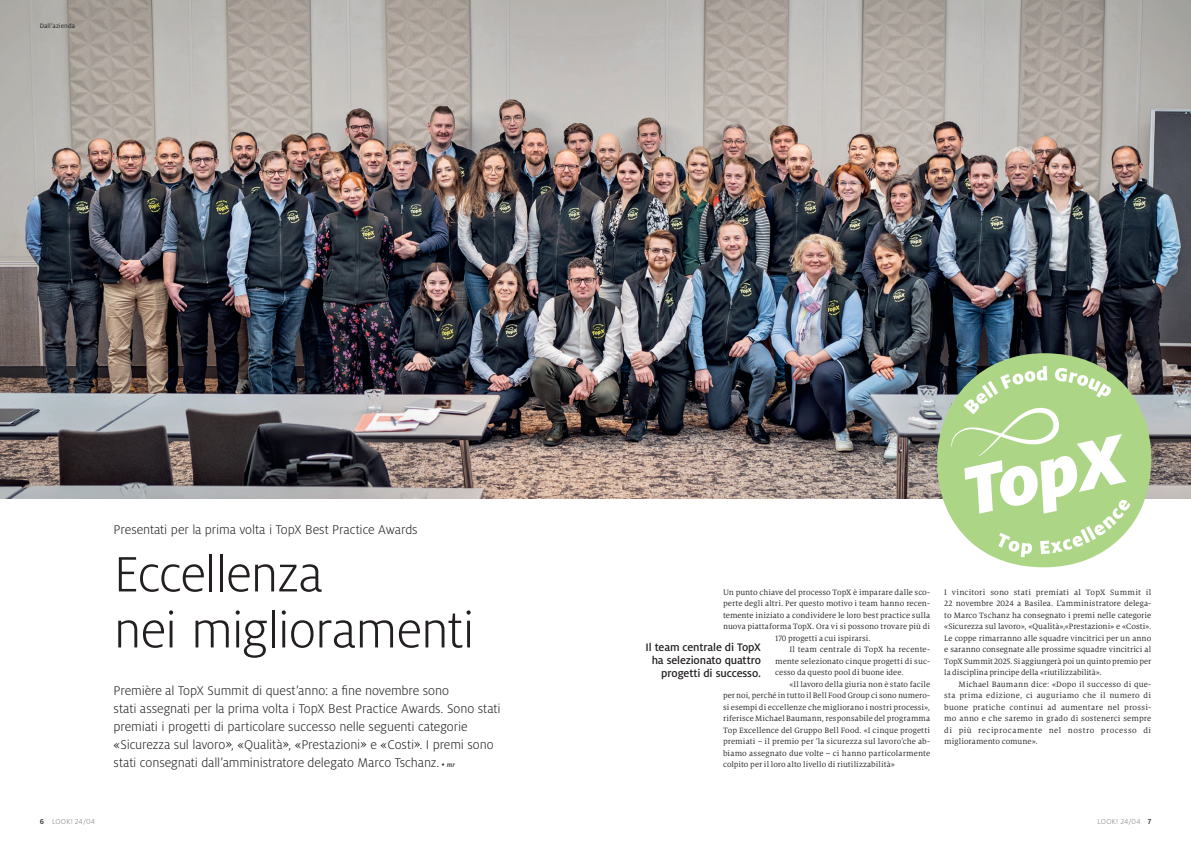
<style>
.page{position:relative;width:1191px;height:842px;background:#fff}
.page>*{position:absolute;margin:0;border:0;box-sizing:border-box;transform-origin:0 0}
.t1{font:300 55px/56px "Milo Pro";letter-spacing:-.025em;color:#231f20}
.t2{font:300 14px/18px "Milo Pro";letter-spacing:-.005em;color:#231f20}
.t3{font:500 12px/13px "Milo Pro";letter-spacing:-.01em;color:#231f20;text-align:right}
.t4{font:8.5px/11.5px "Milo Serif Pro";letter-spacing:.01em;color:#231f20;text-align:justify}
.t5{font:300 8px "Milo Pro";letter-spacing:.025em;color:#808285}
.t6{font:7px "Milo Pro";letter-spacing:.02em;color:#231f20}
.s1{font-family:"Milo Serif Pro";font-weight:400}
.s2{font-family:"Milo Serif Pro";font-weight:400;font-size:8.5px}
.s3{font-family:"Milo Serif Pro";font-weight:500;font-style:italic;font-size:7px}
.s4{font-style:italic}
.s5{font-weight:500;color:#231f20}
</style>
<div class="page">
<img style="left:0;top:0;width:1191px;height:498px">
<img style="left:937px;top:353px;width:214px;height:214px">
<svg style="left:951px;top:366px;width:179px;height:191px"></svg>
<p class="t6" style="left:40px;top:22px;width:37px">Dallʼazienda</p>
<h2 class="t2" style="left:114px;top:521px;width:305px">Presentati per la prima volta i TopX Best Practice Awards</h2>
<h1 class="t1" style="left:114px;top:547px;width:363px">Eccellenza<br>nei miglioramenti</h1>
<p class="t2" style="left:114px;top:682px;width:388px">Première al TopX Summit di quest’anno: a fine novembre sono<br>stati assegnati per la prima volta i TopX Best Practice Awards. Sono stati premiati i progetti di particolare successo nelle seguenti categorie <span class="s1">«</span>Sicurezza sul lavoro<span class="s1">»</span>, <span class="s1">«</span>Qualità<span class="s1">»</span>, <span class="s1">«</span>Prestazioni<span class="s1">»</span> e <span class="s1">«</span>Costi<span class="s1">»</span>. I premi sono stati consegnati dall’amministratore delegato Marco Tschanz. <span class="s2">•</span> <span class="s3">mr</span></p>
<p class="t4" style="left:723px;top:586px;width:208px">Un punto chiave del processo TopX è imparare dalle sco-</p>
<p class="t4" style="left:723px;top:598px;width:208px">perte degli altri. Per questo motivo i team hanno recen-</p>
<p class="t4" style="left:723px;top:609px;width:208px">temente iniziato a condividere le loro best practice sulla</p>
<p class="t4" style="left:723px;top:621px;width:208px">nuova piattaforma TopX. Ora vi si possono trovare più di</p>
<p class="t4" style="left:775px;top:632px;width:97px">170 progetti a cui ispirarsi.</p>
<p class="t4" style="left:789px;top:644px;width:142px">Il team centrale di TopX ha recente-</p>
<p class="t4" style="left:775px;top:655px;width:156px">mente selezionato cinque progetti di suc-</p>
<p class="t4" style="left:775px;top:667px;width:130px">cesso da questo pool di buone idee.</p>
<p class="t4" style="left:789px;top:678px;width:142px">«Il lavoro della giuria non è stato facile</p>
<p class="t4" style="left:723px;top:690px;width:208px">per noi, perché in tutto il Bell Food Group ci sono numero-</p>
<p class="t4" style="left:723px;top:701px;width:208px">si esempi di eccellenze che migliorano i nostri processi»,</p>
<p class="t4" style="left:723px;top:713px;width:208px">riferisce Michael Baumann, responsabile del programma</p>
<p class="t4" style="left:723px;top:724px;width:208px">Top Excellence del Gruppo Bell Food. «I cinque progetti</p>
<p class="t4" style="left:723px;top:736px;width:208px">premiati – il premio per <span class="s4">’</span>la sicurezza sul lavoro<span class="s4">’</span>che ab-</p>
<p class="t4" style="left:723px;top:747px;width:208px">biamo assegnato due volte – ci hanno particolarmente</p>
<p class="t4" style="left:723px;top:759px;width:173px">colpito per il loro alto livello di riutilizzabilità»</p>
<h3 class="t3" style="left:645px;top:641px;width:117px">Il team centrale di TopX ha selezionato quattro progetti di successo.</h3>
<p class="t4" style="left:944px;top:586px;width:208px">I vincitori sono stati premiati al TopX Summit il 22 novembre 2024 a Basilea. L’amministratore delega&shy;to Marco Tschanz ha consegnato i premi nelle categorie «Sicurezza sul lavoro», «Qualità»,«Prestazioni» e «Costi».<br>Le coppe rimarranno alle squadre vincitrici per un anno e saranno consegnate alle prossime squadre vincitrici al TopX Summit 2025. Si aggiungerà poi un quinto premio per la disciplina principe della «riutilizzabilità».</p>
<p class="t4" style="left:944px;top:678px;width:208px;text-indent:14px">Michael Baumann dice: «Dopo il successo di que&shy;sta prima edizione, ci auguriamo che il numero di buone pratiche continui ad aumentare nel prossi&shy;mo anno e che saremo in grado di sostenerci sempre di più reciprocamente nel nostro processo di miglioramento comune».</p>
<p class="t5" style="left:40px;top:817px;width:57px"><span class="s5">6</span> LOOK! 24/04</p>
<p class="t5" style="left:1097px;top:817px;width:55px">LOOK! 24/04 <span class="s5">7</span></p>
</div>
